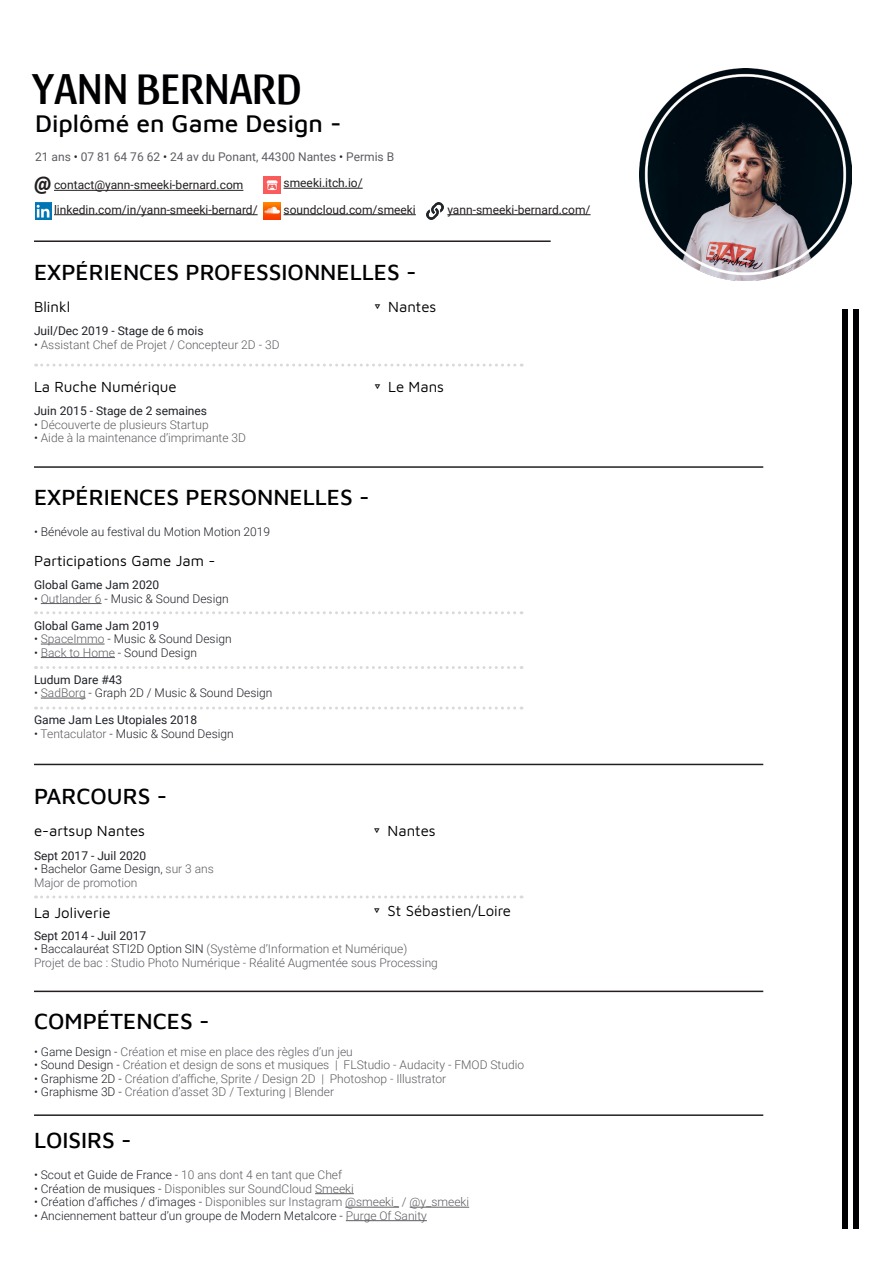
<style>
.page{position:relative;width:893px;height:1263px;background:#fff}
.page>*{position:absolute;margin:0;border:0;box-sizing:border-box;transform-origin:0 0}
.t1{font:45px "Sansita";color:#000003}
.t2{font:500 24.75px "Maven Pro";color:#000003}
.t3{font:500 22.5px "Maven Pro";color:#000003}
.t4{font:21px "ARESSENCE";color:#231f20}
.t5{font:15px "Maven Pro";color:#000003}
.t6{font:300 12px "Roboto";color:#5d5c62}
.t7{font:300 12px "Roboto";color:#1f2128}
.t8{font:12px "Roboto";color:#1f2128}
.t9{font:12px "Roboto";color:#231f20}
.t10{font:12px "Roboto";color:#5d5c62}
.s1{color:#1f2128}
.s2{color:#5d5c62}
</style>
<div class="page">
<hr style="left:315px;top:1193px;width:39px;height:1px;background:#5d5c62">
<hr style="left:345px;top:1207px;width:54px;height:1px;background:#5d5c62">
<hr style="left:410px;top:1207px;width:59px;height:1px;background:#5d5c62">
<hr style="left:346px;top:1220px;width:81px;height:1px;background:#5d5c62">
<hr style="left:41px;top:603px;width:61px;height:1px;background:#5d5c62">
<hr style="left:41px;top:644px;width:64px;height:1px;background:#5d5c62">
<hr style="left:41px;top:657px;width:74px;height:1px;background:#5d5c62">
<hr style="left:41px;top:698px;width:45px;height:1px;background:#5d5c62">
<hr style="left:447px;top:214px;width:143px;height:1px;background:#231f20">
<hr style="left:284px;top:214px;width:132px;height:1px;background:#231f20">
<hr style="left:284px;top:188px;width:79px;height:1px;background:#231f20">
<hr style="left:54px;top:214px;width:204px;height:1px;background:#231f20">
<hr style="left:54px;top:190px;width:189px;height:1px;background:#231f20">
<hr style="left:34px;top:1114px;width:729px;height:2px;background:#231f20">
<hr style="left:34px;top:990px;width:729px;height:2px;background:#231f20">
<hr style="left:34px;top:764px;width:729px;height:1px;background:#231f20">
<hr style="left:34px;top:466px;width:729px;height:2px;background:#231f20">
<hr style="left:34px;top:240px;width:517px;height:2px;background:#231f20">
<svg style="left:36px;top:364px;width:486px;height:3px"></svg>
<svg style="left:36px;top:666px;width:486px;height:3px"></svg>
<svg style="left:36px;top:611px;width:486px;height:3px"></svg>
<svg style="left:36px;top:706px;width:486px;height:3px"></svg>
<svg style="left:36px;top:895px;width:486px;height:3px"></svg>
<img style="left:426px;top:203px;width:17px;height:17px">
<img style="left:35px;top:203px;width:16px;height:17px">
<img style="left:264px;top:176px;width:17px;height:17px">
<img style="left:264px;top:203px;width:17px;height:17px">
<div style="left:842px;top:309px;width:6px;height:919px;background:#000003"></div>
<div style="left:853px;top:309px;width:6px;height:919px;background:#000003"></div>
<img style="left:639px;top:68px;width:213px;height:213px">
<p class="t1" style="left:32px;top:62px;width:271px">YANN BERNARD</p>
<p class="t2" style="left:35px;top:106px;width:308px">Diplômé en Game Design -</p>
<p class="t10" style="left:35px;top:148px;width:361px">21 ans <span class="s1">•</span> 07 81 64 76 62 <span class="s1">•</span> 24 av du Ponant, 44300 Nantes <span class="s1">•</span> Permis B</p>
<p class="t4" style="left:34px;top:172px;width:19px">@</p>
<p class="t9" style="left:54px;top:177px;width:191px">contact@yann-smeeki-bernard.com</p>
<p class="t9" style="left:54px;top:201px;width:205px">linkedin.com/in/yann-smeeki-bernard/</p>
<p class="t9" style="left:284px;top:175px;width:81px">smeeki.itch.io/</p>
<p class="t9" style="left:284px;top:201px;width:134px">soundcloud.com/smeeki</p>
<p class="t9" style="left:447px;top:201px;width:145px">yann-smeeki-bernard.com/</p>
<p class="t3" style="left:34px;top:256px;width:384px">EXPÉRIENCES PROFESSIONNELLES -</p>
<p class="t5" style="left:34px;top:296px;width:38px">Blinkl</p>
<p class="t8" style="left:34px;top:323px;width:171px">Juil/Dec 2019 - Stage de 6 mois</p>
<p class="t6" style="left:34px;top:336px;width:247px"><span class="s1">•</span> Assistant Chef de Projet / Concepteur 2D - 3D</p>
<p class="t5" style="left:34px;top:376px;width:144px">La Ruche Numérique</p>
<p class="t8" style="left:34px;top:403px;width:175px">Juin 2015 - Stage de 2 semaines</p>
<p class="t6" style="left:34px;top:416px;width:176px"><span class="s1">•</span> Découverte de plusieurs Startup</p>
<p class="t6" style="left:34px;top:430px;width:214px"><span class="s1">•</span> Aide à la maintenance d’imprimante 3D</p>
<p class="t5" style="left:371px;top:296px;width:67px">▿ Nantes</p>
<p class="t5" style="left:371px;top:376px;width:74px">▿ Le Mans</p>
<p class="t3" style="left:34px;top:481px;width:337px">EXPÉRIENCES PERSONNELLES -</p>
<p class="t7" style="left:34px;top:523px;width:238px">• Bénévole au festival du Motion Motion 2019</p>
<p class="t5" style="left:34px;top:550px;width:183px">Participations Game Jam -</p>
<p class="t8" style="left:34px;top:576px;width:127px">Global Game Jam 2020</p>
<p class="t7" style="left:34px;top:590px;width:196px">• <span class="s2">Outlander 6</span> - Music &amp; Sound Design</p>
<p class="t8" style="left:34px;top:617px;width:127px">Global Game Jam 2019</p>
<p class="t7" style="left:34px;top:630px;width:199px">• <span class="s2">SpaceImmo</span> - Music &amp; Sound Design</p>
<p class="t7" style="left:34px;top:644px;width:164px">• <span class="s2">Back to Home</span> - Sound Design</p>
<p class="t8" style="left:34px;top:671px;width:90px">Ludum Dare #43</p>
<p class="t7" style="left:34px;top:684px;width:240px">• <span class="s2">SadBorg</span> - Graph 2D / Music &amp; Sound Design</p>
<p class="t8" style="left:34px;top:711px;width:165px">Game Jam Les Utopiales 2018</p>
<p class="t7" style="left:34px;top:725px;width:201px">• <span class="s2">Tentaculator</span> - Music &amp; Sound Design</p>
<p class="t3" style="left:34px;top:781px;width:135px">PARCOURS -</p>
<p class="t5" style="left:34px;top:821px;width:113px">e-artsup Nantes</p>
<p class="t5" style="left:371px;top:821px;width:67px">▿ Nantes</p>
<p class="t8" style="left:34px;top:847px;width:114px">Sept 2017 - Juil 2020</p>
<p class="t7" style="left:34px;top:861px;width:181px">• Bachelor Game Design, <span class="s2">sur 3 ans</span></p>
<p class="t6" style="left:34px;top:874px;width:105px">Major de promotion</p>
<p class="t5" style="left:34px;top:902px;width:78px">La Joliverie</p>
<p class="t5" style="left:371px;top:901px;width:142px">▿ St Sébastien/Loire</p>
<p class="t8" style="left:34px;top:927px;width:114px">Sept 2014 - Juil 2017</p>
<p class="t6" style="left:34px;top:941px;width:375px"><span class="s1">• Baccalauréat STI2D Option SIN</span> (Système d’Information et Numérique)</p>
<p class="t6" style="left:34px;top:954px;width:405px">Projet de bac : Studio Photo Numérique - Réalité Augmentée sous Processing</p>
<p class="t3" style="left:34px;top:1005px;width:177px">COMPÉTENCES -</p>
<p class="t6" style="left:34px;top:1043px;width:320px"><span class="s1">• Game Design -</span> Création et mise en place des règles d’un jeu</p>
<p class="t6" style="left:34px;top:1056px;width:492px"><span class="s1">• Sound Design -</span> Création et design de sons et musiques | FLStudio - Audacity - FMOD Studio</p>
<p class="t6" style="left:34px;top:1070px;width:414px"><span class="s1">• Graphisme 2D -</span> Création d’affiche, Sprite / Design 2D | Photoshop - Illustrator</p>
<p class="t6" style="left:34px;top:1083px;width:302px"><span class="s1">• Graphisme 3D -</span> Création d’asset 3D / Texturing | Blender</p>
<p class="t3" style="left:34px;top:1125px;width:99px">LOISIRS -</p>
<p class="t6" style="left:34px;top:1166px;width:310px"><span class="s1">• Scout et Guide de France -</span> 10 ans dont 4 en tant que Chef</p>
<p class="t6" style="left:34px;top:1180px;width:321px"><span class="s1">• Création de musiques -</span> Disponibles sur SoundCloud Smeeki</p>
<p class="t6" style="left:34px;top:1193px;width:437px"><span class="s1">• Création d’affiches / d’images -</span> Disponibles sur Instagram @smeeki_ / @y_smeeki</p>
<p class="t7" style="left:34px;top:1207px;width:394px">• Anciennement batteur d’un groupe de Modern Metalcore - <span class="s2">Purge Of Sanity</span></p>
</div>
